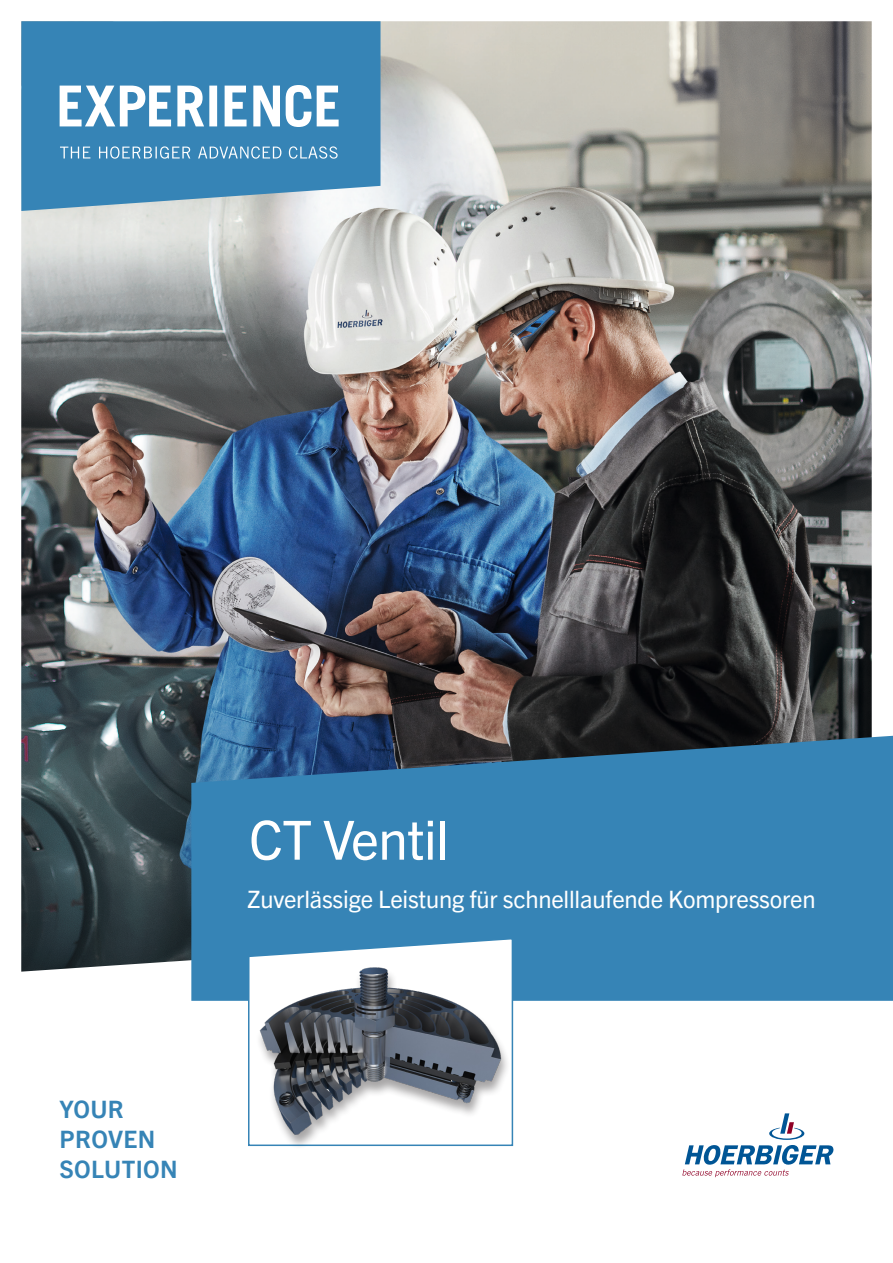
<style>
.page{position:relative;width:893px;height:1263px;background:#fff}
.page>*{position:absolute;margin:0;border:0;box-sizing:border-box;transform-origin:0 0}
.titel_cover{font:54px "Trade Gothic Next LT Pro";letter-spacing:-.015em;color:#fff}
.subtitel_cover{font:24px "Trade Gothic Next LT Pro";letter-spacing:-.01em;color:#fff}
.Class_Subclaim{font:700 24px "Trade Gothic Next LT Pro";letter-spacing:.015em;color:#3684b6}
</style>
<div class="page">
<img style="left:21px;top:21px;width:851px;height:951px">
<svg style="left:191px;top:736px;width:702px;height:265px;background:#347dac"></svg>
<svg style="left:247px;top:937px;width:267px;height:209px"></svg>
<div style="left:255px;top:968px;width:255px;height:182px;background:#231f20;opacity:.4"></div>
<img style="left:259px;top:950px;width:243px;height:200px">
<svg style="left:21px;top:21px;width:359px;height:190px;background:#458cb9"></svg>
<svg style="left:60px;top:146px;width:278px;height:13px;background:#65a1c7"></svg>
<svg style="left:60px;top:85px;width:279px;height:42px"></svg>
<svg style="left:682px;top:1113px;width:152px;height:64px"></svg>
<p class="titel_cover" style="left:249px;top:802px;width:201px">CT Ventil</p>
<p class="subtitel_cover" style="left:247px;top:882px;width:570px">Zuverlässige Leistung für schnelllaufende Kompressoren</p>
<p class="Class_Subclaim" style="left:60px;top:1092px;width:66px">YOUR</p>
<p class="Class_Subclaim" style="left:60px;top:1122px;width:97px">PROVEN</p>
<p class="Class_Subclaim" style="left:60px;top:1152px;width:120px">SOLUTION</p>
</div>
